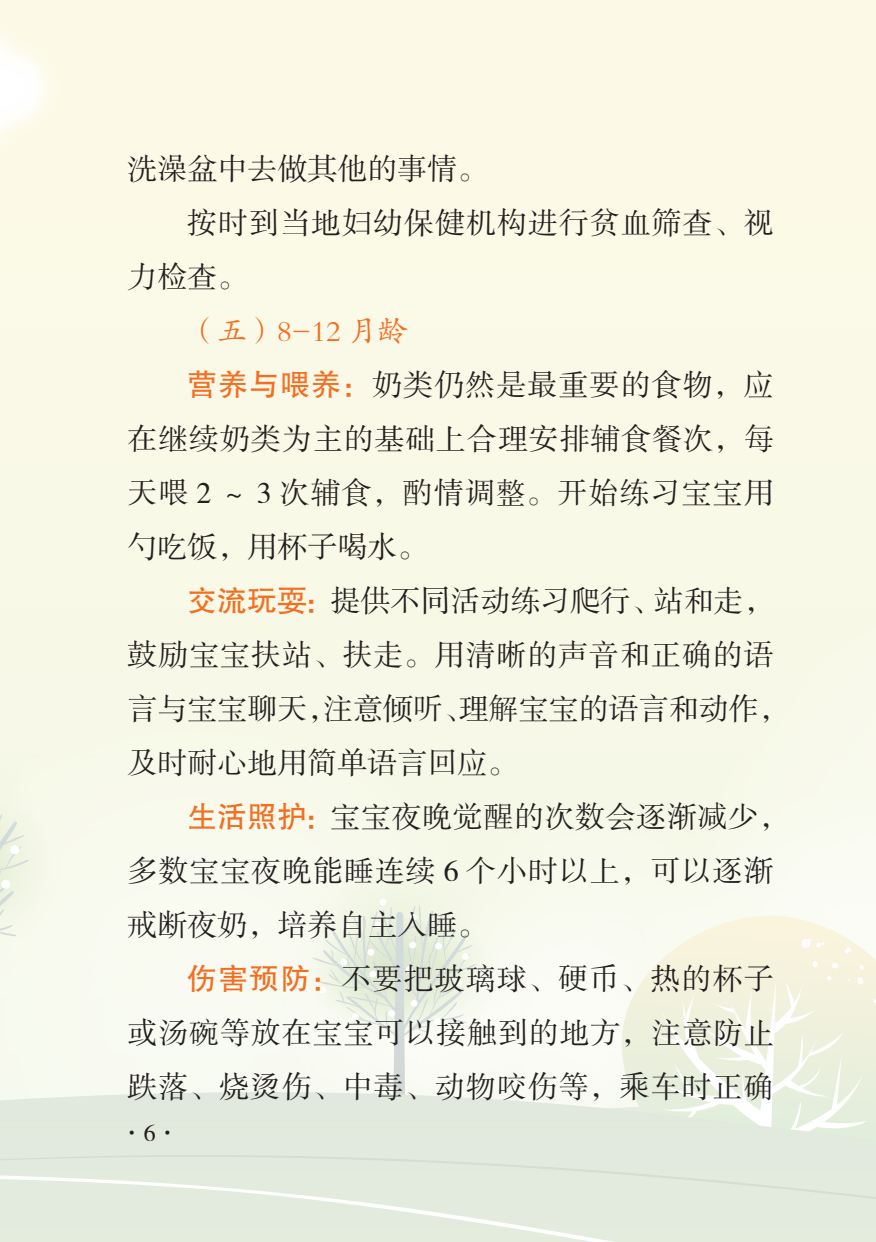
<style>
.page{position:relative;width:876px;height:1242px;background:#faf9e7}
.page>*{position:absolute;margin:0;border:0;box-sizing:border-box;transform-origin:0 0}
.t1{font:30px/54px "FZSSK GBK1 0";letter-spacing:.03em;color:#231f20;text-align:justify}
.t2{font:30px/54px "FZSSK GBK1 0";color:#231f20}
.t3{font:30px "FZKTK GBK1 0";color:#f36e21}
.t4{font:24px "FZSSK GBK1 0";color:#231f20}
.s1{font-family:"FZHTK GBK1 0";color:#f36e21}
</style>
<div class="page">
<div style="left:147px;top:952px;width:93px;height:19px;background:#f9fbf2"></div>
<div style="left:755px;top:843px;width:121px;height:72px;background:#f9fbf1"></div>
<div style="left:438px;top:811px;width:329px;height:330px;background:#f7f9eb;border-radius:164px"></div>
<div style="left:380px;top:903px;width:329px;height:330px;background:#fafbf4;border-radius:165px"></div>
<svg style="left:0;top:814px;width:29px;height:123px"></svg>
<div style="left:1px;top:880px;width:9px;height:9px;background:#fff;border-radius:50%"></div>
<div style="left:10px;top:845px;width:9px;height:9px;background:#fff;border-radius:50%"></div>
<svg style="left:312px;top:903px;width:164px;height:68px"></svg>
<div style="left:406px;top:966px;width:7px;height:7px;background:#fff;border-radius:50%"></div>
<div style="left:435px;top:942px;width:7px;height:7px;background:#fff;border-radius:50%"></div>
<div style="left:409px;top:941px;width:7px;height:7px;background:#fff;border-radius:50%"></div>
<div style="left:375px;top:921px;width:7px;height:7px;background:#fff;border-radius:50%"></div>
<div style="left:367px;top:949px;width:7px;height:6px;background:#fff;border-radius:50%"></div>
<div style="left:340px;top:958px;width:7px;height:7px;background:#fff;border-radius:50%"></div>
<div style="left:369px;top:970px;width:7px;height:7px;background:#e5eddb;border-radius:50%"></div>
<div style="left:410px;top:914px;width:7px;height:7px;background:#fff;border-radius:50%"></div>
<div style="left:379px;top:898px;width:7px;height:7px;background:#fff;border-radius:50%"></div>
<div style="left:343px;top:923px;width:6px;height:7px;background:#fff;border-radius:50%"></div>
<div style="left:462px;top:953px;width:7px;height:7px;background:#fff;border-radius:50%"></div>
<svg style="left:137px;top:971px;width:336px;height:121px"></svg>
<svg style="left:622px;top:915px;width:179px;height:177px"></svg>
<svg style="left:643px;top:979px;width:158px;height:113px;fill:#f0f1dd"></svg>
<svg style="left:801px;top:845px;width:75px;height:247px"></svg>
<svg style="left:0;top:1092px;width:876px;height:63px;background:#e4ebdf"></svg>
<div style="left:0;top:1155px;width:876px;height:87px;background:#e3ebde"></div>
<img style="left:0;top:39px;width:45px;height:96px">
<p class="t2" style="left:128px;top:143px;width:361px">洗澡盆中去做其他的事情。</p>
<p class="t1" style="left:187px;top:197px;width:588px">按时到当地妇幼保健机构进行贫血筛查、视</p>
<p class="t1" style="left:128px;top:251px;width:121px">力检查。</p>
<p class="t3" style="left:187px;top:315px;width:223px">（五）8-12 月龄</p>
<p class="t1" style="left:128px;top:359px;width:648px;text-indent:60px"><span class="s1">营养与喂养：</span>奶类仍然是最重要的食物，应在继续奶类为主的基础上合理安排辅食餐次，每天喂 2 ～ 3 次辅食，酌情调整。开始练习宝宝用勺吃饭，用杯子喝水。</p>
<p class="t2" style="left:128px;top:575px;width:663px;text-indent:60px"><span class="s1">交流玩耍：</span>提供不同活动练习爬行、站和走，鼓励宝宝扶站、扶走。用清晰的声音和正确的语言与宝宝聊天，注意倾听、理解宝宝的语言和动作，及时耐心地用简单语言回应。</p>
<p class="t1" style="left:128px;top:791px;width:663px;text-align:left;text-indent:60px"><span class="s1">生活照护：</span>宝宝夜晚觉醒的次数会逐渐减少，多数宝宝夜晚能睡连续 6 个小时以上，可以逐渐戒断夜奶，培养自主入睡。</p>
<p class="t1" style="left:128px;top:953px;width:648px;text-indent:60px"><span class="s1">伤害预防：</span>不要把玻璃球、硬币、热的杯子或汤碗等放在宝宝可以接触到的地方，注意防止跌落、烧烫伤、中毒、动物咬伤等，乘车时正确</p>
<p class="t4" style="left:120px;top:1120px;width:61px">·6·</p>
</div>
